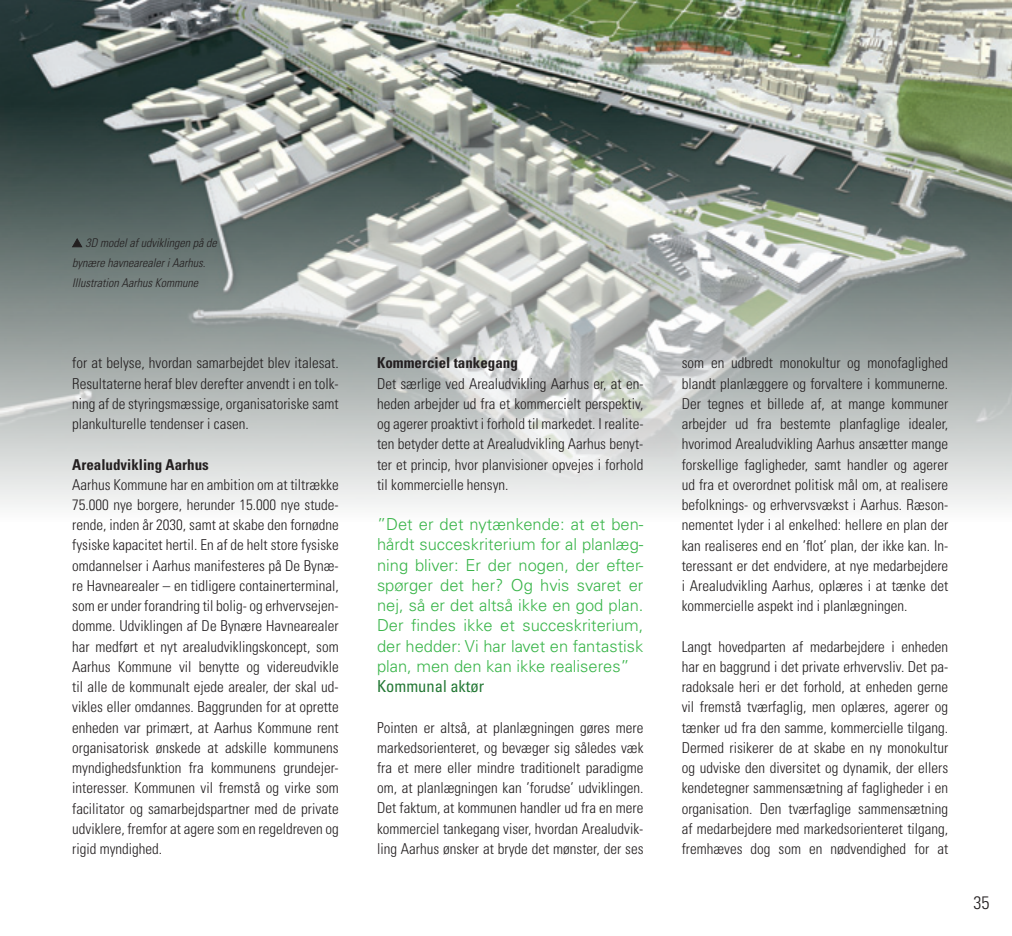
<style>
.page{position:relative;width:1012px;height:936px;background:#fff}
.page>*{position:absolute;margin:0;border:0;box-sizing:border-box;transform-origin:0 0}
.t1{font:300 condensed 18px "Univers LT Std";color:#231f20}
.t2{font:300 16.5px/20.2px "Univers LT Std";color:#3ab54a}
.t3{font:300 condensed 15px/20.2px "Univers LT Std";color:#231f20;text-align:justify}
.t4{font:italic 300 condensed 12px/20.2px "Univers LT Std";color:#231f20}
.s1{font-weight:700}
.s2{font-weight:400;font-stretch:condensed;color:#247835}
</style>
<div class="page">
<img style="left:0;top:0;width:1012px;height:507px">
<svg style="left:72px;top:238px;width:10px;height:9px"></svg>
<p class="t4" style="left:72px;top:233px;width:146px;text-indent:13px">3D model af udviklingen på de bynære havnearealer i Aarhus.<br>Illustration Aarhus Kommune</p>
<p class="t3" style="left:72px;top:353px;width:268px">for at belyse, hvordan samarbejdet blev italesat.<br>Resultaterne heraf blev derefter anvendt i en tolk&shy;ning af de styringsmæssige, organisatoriske samt plankulturelle tendenser i casen.</p>
<p class="t3" style="left:72px;top:454px;width:268px;text-align:left"><span class="s1">Arealudvikling Aarhus<br></span>Aarhus Kommune har en ambition om at tiltrække 75.000 nye borgere, herunder 15.000 nye stude&shy;rende, inden år 2030, samt at skabe den fornødne fysiske kapacitet hertil. En af de helt store fysiske omdannelser i Aarhus manifesteres på De Bynæ&shy;re Havnearealer – en tidligere containerterminal, som er under forandring til bolig- og erhvervsejen&shy;domme. Udviklingen af De Bynære Havnearealer har medført et nyt arealudviklingskoncept, som Aarhus Kommune vil benytte og videreudvikle til alle de kommunalt ejede arealer, der skal ud&shy;vikles eller omdannes. Baggrunden for at oprette enheden var primært, at Aarhus Kommune rent organisatorisk ønskede at adskille kommunens myndighedsfunktion fra kommunens grundejer&shy;interesser. Kommunen vil fremstå og virke som facilitator og samarbejdspartner med de private udviklere, fremfor at agere som en regeldreven og rigid myndighed.</p>
<p class="t3" style="left:377px;top:353px;width:268px;text-align:left"><span class="s1">Kommerciel tankegang<br></span>Det særlige ved Arealudvikling Aarhus er, at en&shy;heden arbejder ud fra et kommercielt perspektiv, og agerer proaktivt i forhold til markedet. I realite&shy;ten betyder dette at Arealudvikling Aarhus benyt&shy;ter et princip, hvor planvisioner opvejes i forhold til kommercielle hensyn.</p>
<p class="t2" style="left:377px;top:514px;width:268px">”Det er det nytænkende: at et ben&shy;hårdt succeskriterium for al planlæg&shy;ning bliver: Er der nogen, der efter&shy;spørger det her? Og hvis svaret er nej, så er det altså ikke en god plan.<br>Der findes ikke et succeskriterium, der hedder: Vi har lavet en fantastisk plan, men den kan ikke realiseres” <span class="s2">Kommunal aktør</span></p>
<p class="t3" style="left:377px;top:717px;width:268px">Pointen er altså, at planlægningen gøres mere markedsorienteret, og bevæger sig således væk fra et mere eller mindre traditionelt paradigme om, at planlægningen kan ’forudse’ udviklingen.<br>Det faktum, at kommunen handler ud fra en mere kommerciel tankegang viser, hvordan Arealudvik&shy;ling Aarhus ønsker at bryde det mønster, der ses</p>
<p class="t3" style="left:682px;top:353px;width:268px">som en udbredt monokultur og monofaglighed blandt planlæggere og forvaltere i kommunerne.<br>Der tegnes et billede af, at mange kommuner arbejder ud fra bestemte planfaglige idealer, hvorimod Arealudvikling Aarhus ansætter mange forskellige fagligheder, samt handler og agerer ud fra et overordnet politisk mål om, at realisere befolknings- og erhvervsvækst i Aarhus. Ræson&shy;nementet lyder i al enkelhed: hellere en plan der kan realiseres end en ’flot’ plan, der ikke kan. In&shy;teressant er det endvidere, at nye medarbejdere i Arealudvikling Aarhus, oplæres i at tænke det kommercielle aspekt ind i planlægningen.</p>
<p class="t3" style="left:682px;top:636px;width:268px">Langt hovedparten af medarbejdere i enheden har en baggrund i det private erhvervsliv. Det pa&shy;radoksale heri er det forhold, at enheden gerne vil fremstå tværfaglig, men oplæres, agerer og tænker ud fra den samme, kommercielle tilgang.<br>Dermed risikerer de at skabe en ny monokultur og udviske den diversitet og dynamik, der ellers kendetegner sammensætning af fagligheder i en organisation. Den tværfaglige sammensætning af medarbejdere med markedsorienteret tilgang, fremhæves dog som en nødvendighed for at</p>
<p class="t1" style="left:973px;top:891px;width:17px">35</p>
</div>
